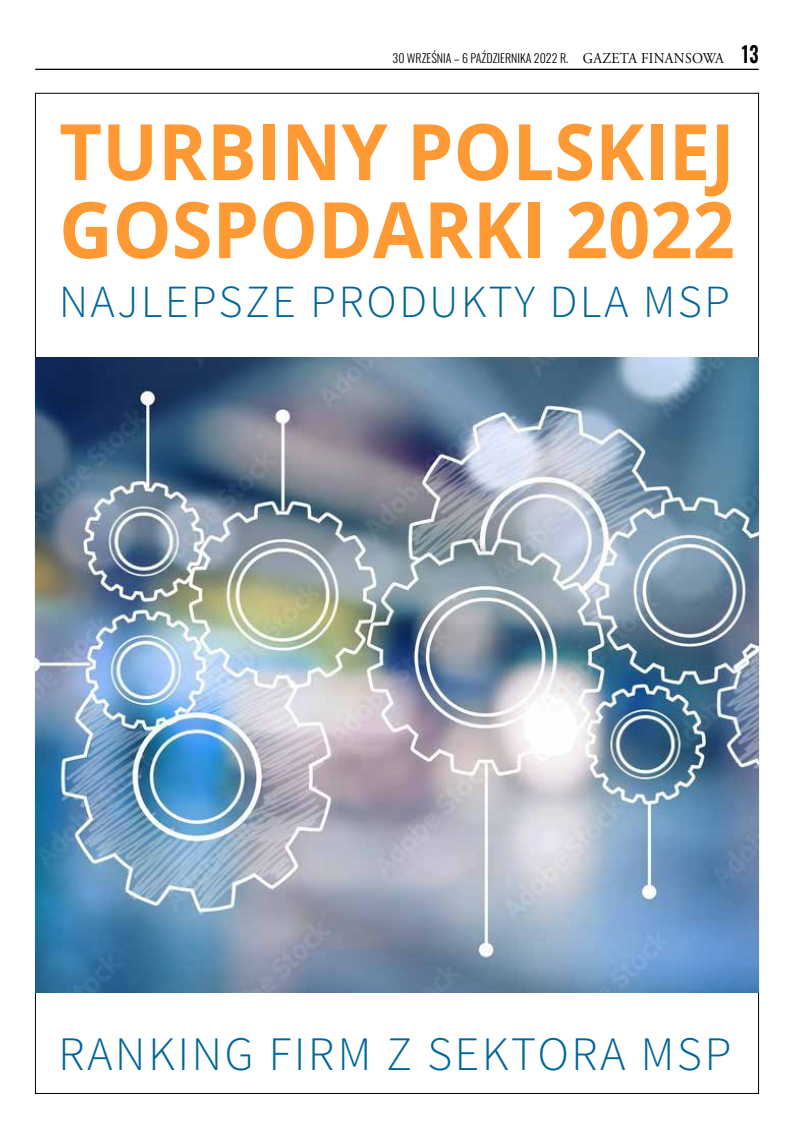
<style>
.page{position:relative;width:794px;height:1134px;background:#fff}
.page>*{position:absolute;margin:0;border:0;box-sizing:border-box;transform-origin:0 0}
.t1{font:700 77.9px/78px "Open Sans";color:#f93;scale:.95 1}
.t2{font:300 48px "Source Sans Pro";letter-spacing:.06em;color:#069}
.t3{font:300 46px "Source Sans Pro";letter-spacing:.06em;color:#069}
.t4{font:300 12px "Oswald";color:#000}
.s1{font-family:"Adobe Garamond Pro";font-weight:400;font-size:15px}
.s2{font-weight:600;font-size:22px}
</style>
<div class="page">
<hr style="left:35px;top:69px;width:723px;height:1px;background:#000">
<img style="left:35px;top:357px;width:723px;height:635px">
<p class="t4" style="left:392px;top:47px;width:367px">30 WRZEŚNIA – 6 PAŹDZIERNIKA 2022 R. <span class="s1">GAZETA FINANSOWA</span> <span class="s2">13</span></p>
<h1 class="t1" style="left:59px;top:111px;width:713px">TURBINY POLSKIEJ<br>GOSPODARKI 2022</h1>
<h3 class="t3" style="left:59px;top:274px;width:672px">NAJLEPSZE PRODUKTY DLA MSP</h3>
<h2 class="t2" style="left:58px;top:1025px;width:674px">RANKING FIRM Z SEKTORA MSP</h2>
</div>
